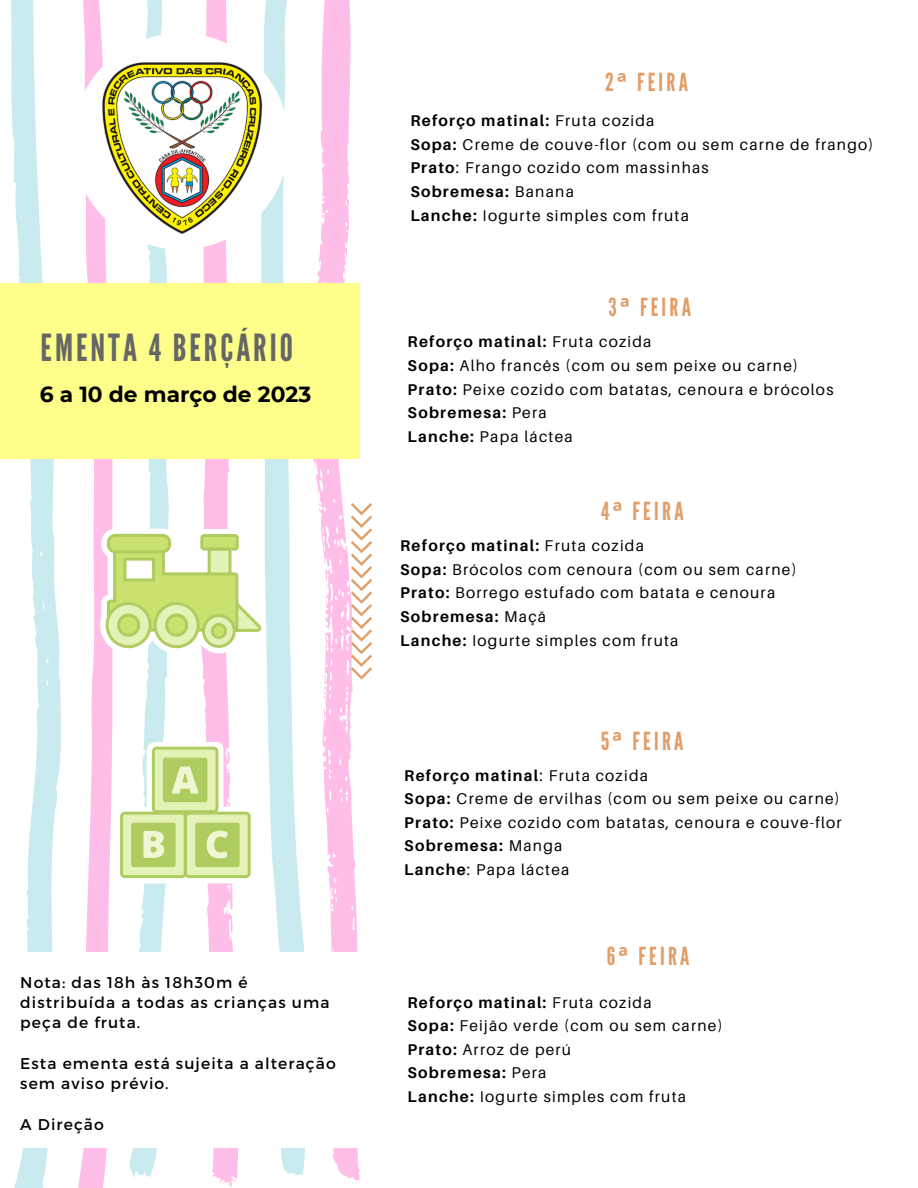
<style>
.page{position:relative;width:918px;height:1188px;background:#fff}
.page>*{position:absolute;margin:0;border:0;box-sizing:border-box;transform-origin:0 0}
.t1{font:37.35px "League Gothic";letter-spacing:.08em;color:#666}
.t2{font:24.9px "League Gothic";letter-spacing:.13em;color:#e19e68}
.t3{font:700 21.75px "Montserrat";color:#000}
.t4{font:15.6px/23.7px "Aileron";letter-spacing:.08em;color:#000}
.t5{font:15.6px/20.2px "Montserrat";letter-spacing:.07em;color:#000}
.s1{font-family:"Noto Sans";font-weight:700}
.s2{font-weight:700}
</style>
<div class="page">
<svg style="left:313px;top:0;width:47px;height:1181px;fill:#ffc6ea"></svg>
<svg style="left:11px;top:0;width:50px;height:1188px"></svg>
<svg style="left:267px;top:0;width:38px;height:1176px;fill:#caeaef"></svg>
<svg style="left:351px;top:503px;width:21px;height:177px"></svg>
<svg style="left:267px;top:33px;width:22px;height:216px"></svg>
<div style="left:0;top:283px;width:360px;height:176px;background:#fdff8a"></div>
<div style="left:0;top:952px;width:359px;height:196px;background:#fff"></div>
<svg style="left:78px;top:0;width:189px;height:1188px"></svg>
<h1 class="t1" style="left:41px;top:326px;width:254px">EMENTA 4 BERÇÁRIO</h1>
<h3 class="t3" style="left:40px;top:381px;width:273px">6 a 10 de março de 2023</h3>
<p class="t5" style="left:20px;top:971px;width:311px">Nota: das 18h às 18h30m é distribuída a todas as crianças uma peça de fruta.</p>
<p class="t5" style="left:20px;top:1052px;width:317px">Esta ementa está sujeita a alteração sem aviso prévio.</p>
<p class="t5" style="left:20px;top:1113px;width:85px">A Direção</p>
<h2 class="t2" style="left:605px;top:67px;width:85px">2<span class="s1">ª</span> FEIRA</h2>
<p class="t4" style="left:410px;top:108px;width:465px"><span class="s2">Reforço matinal:</span> Fruta cozida<br><span class="s2">Sopa:</span> Creme de couve-flor (com ou sem carne de frango)<br><span class="s2">Prato</span>: Frango cozido com massinhas<br><span class="s2">Sobremesa:</span> Banana<br><span class="s2">Lanche:</span> Iogurte simples com fruta</p>
<h2 class="t2" style="left:609px;top:293px;width:84px">3<span class="s1">ª</span> FEIRA</h2>
<p class="t4" style="left:408px;top:330px;width:427px"><span class="s2">Reforço matinal:</span> Fruta cozida<br><span class="s2">Sopa:</span> Alho francês (com ou sem peixe ou carne)<br><span class="s2">Prato:</span> Peixe cozido com batatas, cenoura e brócolos<br><span class="s2">Sobremesa:</span> Pera<br><span class="s2">Lanche:</span> Papa láctea</p>
<h2 class="t2" style="left:601px;top:496px;width:84px">4<span class="s1">ª</span> FEIRA</h2>
<p class="t4" style="left:400px;top:534px;width:398px"><span class="s2">Reforço matinal:</span> Fruta cozida<br><span class="s2">Sopa:</span> Brócolos com cenoura (com ou sem carne)<br><span class="s2">Prato:</span> Borrego estufado com batata e cenoura <span class="s2">Sobremesa:</span> Maçã<br><span class="s2">Lanche:</span> Iogurte simples com fruta</p>
<h2 class="t2" style="left:601px;top:727px;width:84px">5<span class="s1">ª</span> FEIRA</h2>
<p class="t4" style="left:404px;top:763px;width:439px"><span class="s2">Reforço matinal</span>: Fruta cozida<br><span class="s2">Sopa:</span> Creme de ervilhas (com ou sem peixe ou carne)<br><span class="s2">Prato:</span> Peixe cozido com batatas, cenoura e couve-flor <span class="s2">Sobremesa:</span> Manga<br><span class="s2">Lanche</span>: Papa láctea</p>
<h2 class="t2" style="left:607px;top:942px;width:84px">6<span class="s1">ª</span> FEIRA</h2>
<p class="t4" style="left:408px;top:990px;width:317px"><span class="s2">Reforço matinal:</span> Fruta cozida<br><span class="s2">Sopa:</span> Feijão verde (com ou sem carne)<br><span class="s2">Prato:</span> Arroz de perú<br><span class="s2">Sobremesa:</span> Pera<br><span class="s2">Lanche:</span> Iogurte simples com fruta</p>
</div>
